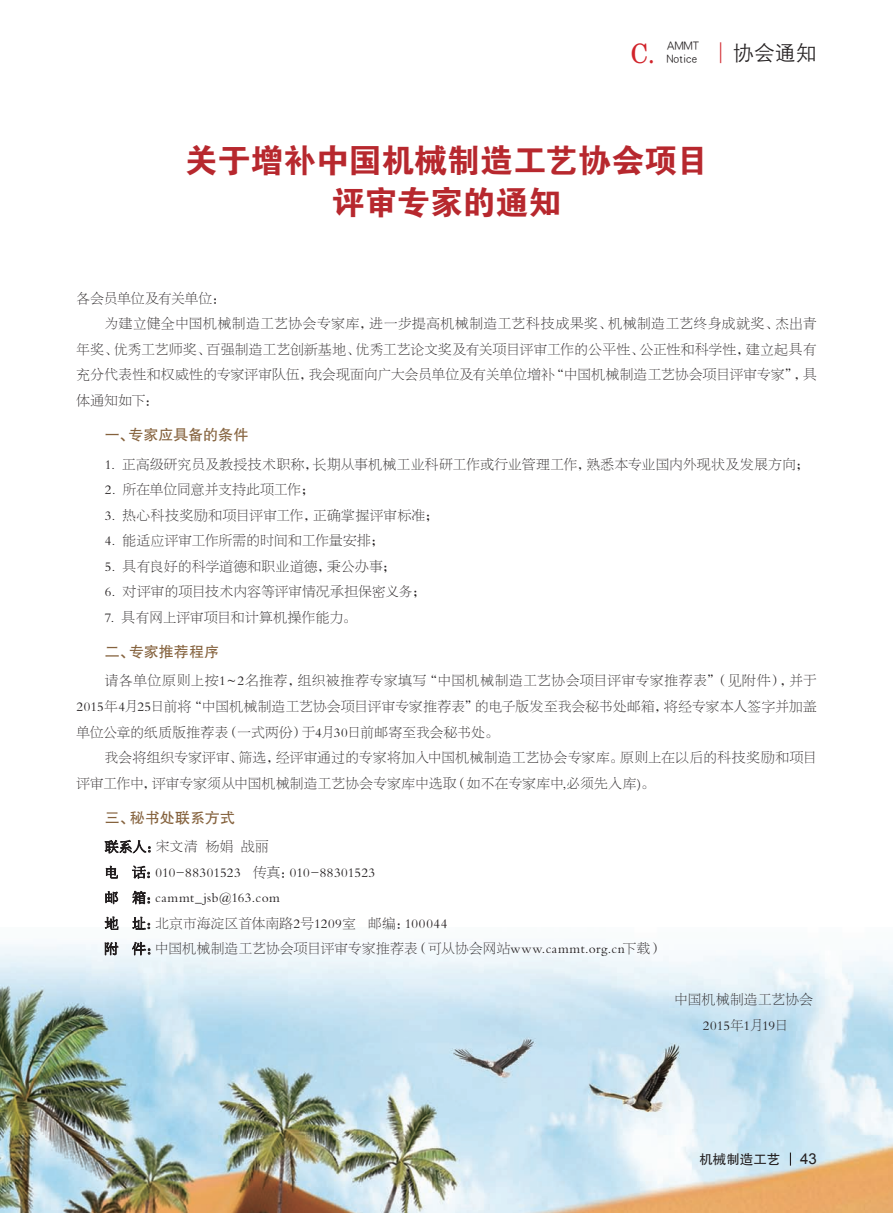
<style>
.page{position:relative;width:893px;height:1213px;background:#fff}
.page>*{position:absolute;margin:0;border:0;box-sizing:border-box;transform-origin:0 0}
.t1{font:33px/42px "FZDHTJW GB1 0";letter-spacing:-.01em;color:#b7282e;text-align:center}
.t2{font:26.25px "Tibetan Machine Uni";color:#d1232a;scale:.9 1}
.t3{font:15px "FZHTJW GB1 0";color:#85623d}
.t4{font:15px "Arial";color:#231f20}
.t5{font:13.5px/25.5px "FZBSJW GB1 0";letter-spacing:.03em;color:#231f20}
.t6{font:13.5px "FZBSJW GB1 0";letter-spacing:.05em;color:#231f20}
.t7{font:13.5px "FZBSJW GB1 0";letter-spacing:.01em;color:#231f20}
.t8{font:13.5px "FZBSJW GB1 0";color:#231f20}
.t9{font:13.5px "FZHTJW GB1 0";color:#231f20}
.t10{font:12px/12px "H Yg 2 gj";color:#231f20}
</style>
<div class="page">
<img style="left:0;top:927px;width:892px;height:285px">
<svg style="left:104px;top:839px;width:46px;height:14px"></svg>
<svg style="left:132px;top:865px;width:18px;height:13px"></svg>
<svg style="left:105px;top:865px;width:13px;height:39px"></svg>
<svg style="left:132px;top:890px;width:18px;height:14px"></svg>
<svg style="left:132px;top:916px;width:18px;height:13px"></svg>
<svg style="left:104px;top:916px;width:15px;height:39px"></svg>
<svg style="left:132px;top:941px;width:18px;height:14px"></svg>
<svg style="left:789px;top:1152px;width:1px;height:13px"></svg>
<h2 class="t2" style="left:631px;top:38px;width:28px">C.</h2>
<p class="t10" style="left:666px;top:41px;width:151px">AMMT<br>Notice <sup>|</sup> <sup>协会通知</sup></p>
<h1 class="t1" style="left:185px;top:140px;width:525px">关于增补中国机械制造工艺协会项目评审专家的通知</h1>
<p class="t8" style="left:76px;top:291px;width:150px">各会员单位及有关单位：</p>
<p class="t6" style="left:105px;top:316px;width:713px">为建立健全中国机械制造工艺协会专家库，进一步提高机械制造工艺科技成果奖、机械制造工艺终身成就奖、杰出青</p>
<p class="t5" style="left:76px;top:336px;width:741px">年奖、优秀工艺师奖、百强制造工艺创新基地、优秀工艺论文奖及有关项目评审工作的公平性、公正性和科学性，建立起具有</p>
<p class="t5" style="left:76px;top:362px;width:741px">充分代表性和权威性的专家评审队伍，我会现面向广大会员单位及有关单位增补“中国机械制造工艺协会项目评审专家”，具</p>
<p class="t5" style="left:76px;top:387px;width:83px">体通知如下：</p>
<p class="t3" style="left:105px;top:426px;width:145px">一、专家应具备的条件</p>
<p class="t5" style="left:105px;top:451px;width:705px">1. 正高级研究员及教授技术职称，长期从事机械工业科研工作或行业管理工作，熟悉本专业国内外现状及发展方向；</p>
<p class="t7" style="left:105px;top:482px;width:211px">2. 所在单位同意并支持此项工作；</p>
<p class="t5" style="left:105px;top:502px;width:335px">3. 热心科技奖励和项目评审工作，正确掌握评审标准；</p>
<p class="t5" style="left:105px;top:528px;width:281px">4. 能适应评审工作所需的时间和工作量安排；</p>
<p class="t5" style="left:105px;top:553px;width:292px">5. 具有良好的科学道德和职业道德，秉公办事；</p>
<p class="t5" style="left:105px;top:579px;width:322px">6. 对评审的项目技术内容等评审情况承担保密义务；</p>
<p class="t5" style="left:105px;top:604px;width:253px">7. 具有网上评审项目和计算机操作能力。</p>
<p class="t3" style="left:105px;top:643px;width:116px">二、专家推荐程序</p>
<p class="t5" style="left:76px;top:668px;width:741px;text-align:justify;text-indent:28px">请各单位原则上按1～2名推荐，组织被推荐专家填写“中国机械制造工艺协会项目评审专家推荐表”（见附件），并于2015年4月25日前将“中国机械制造工艺协会项目评审专家推荐表”的电子版发至我会秘书处邮箱，将经专家本人签字并加盖单位公章的纸质版推荐表（一式两份）于4月30日前邮寄至我会秘书处。</p>
<p class="t5" style="left:76px;top:744px;width:741px;text-indent:28px">我会将组织专家评审、筛选，经评审通过的专家将加入中国机械制造工艺协会专家库。原则上在以后的科技奖励和项目评审工作中，评审专家须从中国机械制造工艺协会专家库中选取（如不在专家库中,必须先入库)。</p>
<p class="t3" style="left:105px;top:809px;width:132px">三、秘书处联系方式</p>
<p class="t5" style="left:105px;top:834px;width:559px">联系人：宋文清 杨娟 战丽<br>电 话：010-88301523 传真：010-88301523<br>邮 箱：cammt_jsb@163.com<br>地 址：北京市海淀区首体南路2号1209室 邮编：100044<br>附 件：中国机械制造工艺协会项目评审专家推荐表（可从协会网站www.cammt.org.cn下载）</p>
<p class="t5" style="left:674px;top:987px;width:140px;text-align:center">中国机械制造工艺协会<br>2015年1月19日</p>
<p class="t9" style="left:699px;top:1151px;width:82px">机械制造工艺</p>
<p class="t4" style="left:799px;top:1148px;width:18px">43</p>
</div>
